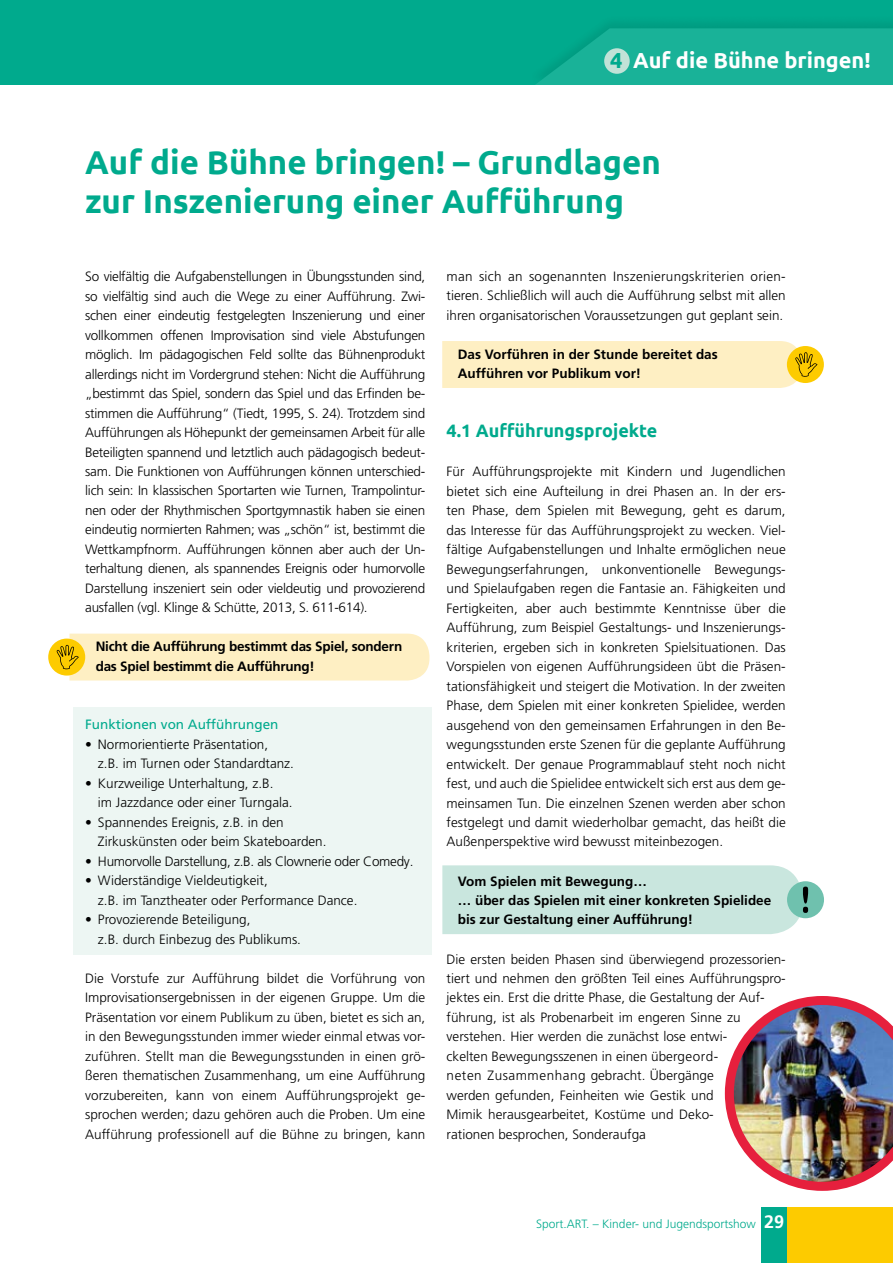
<style>
.page{position:relative;width:893px;height:1263px;background:#fff}
.page>*{position:absolute;margin:0;border:0;box-sizing:border-box;transform-origin:0 0}
.t1{font:700 33px/39px "Ubuntu";color:#00aa8d}
.t2{font:700 21.75px "Ubuntu";color:#fff}
.t3{font:700 18px "Ubuntu";color:#00aa8d}
.t4{font:300 13.5px/19.5px "Frutiger LT Pro";color:#000}
.t5{font:700 13.5px/19.5px "Frutiger LT Pro";color:#000}
.t6{font:700 13.5px/19.5px "Frutiger LT Pro";letter-spacing:-.02em;color:#000}
.t7{font:300 13.5px "Frutiger LT Pro";letter-spacing:-.02em;color:#000}
.t8{font:13.5px "Frutiger LT Pro";color:#00aa8d}
.t9{font:300 12px "Frutiger LT Pro";color:#00aa8d}
.s1{color:#00aa8d}
.s2{font-family:"Frutiger LT Com";font-weight:700;font-size:18px;color:#fff}
</style>
<div class="page">
<div style="left:0;top:0;width:893px;height:85px;background:#00aa8d"></div>
<div style="left:787px;top:1208px;width:106px;height:55px;background:#fdcb00"></div>
<div style="left:761px;top:1208px;width:26px;height:55px;background:#00aa8d"></div>
<div style="left:787px;top:881px;width:37px;height:37px;background:#6fc1ae;border-radius:50%"></div>
<svg style="left:442px;top:865px;width:366px;height:69px;background:#c8e5dd"></svg>
<div style="left:48px;top:639px;width:37px;height:36px;background:#fdcb00;border-radius:50%"></div>
<svg style="left:57px;top:634px;width:372px;height:46px;background:#fcebb9"></svg>
<div style="left:787px;top:346px;width:37px;height:37px;background:#fdcb00;border-radius:50%"></div>
<svg style="left:442px;top:341px;width:375px;height:47px;background:#fcecb9"></svg>
<div style="left:74px;top:708px;width:358px;height:247px;background:#edf6f3"></div>
<div style="left:527px;top:14px;width:366px;height:73px;background:#000;opacity:.9"></div>
<svg style="left:535px;top:28px;width:358px;height:57px;background:#1ab198"></svg>
<img style="left:725px;top:996px;width:168px;height:195px">
<h2 class="t2" style="left:610px;top:47px;width:262px"><span class="s1">4</span> Auf die Bühne bringen!</h2>
<h1 class="t1" style="left:85px;top:143px;width:577px">Auf die Bühne bringen! – Grundlagen zur Inszenierung einer Aufführung</h1>
<p class="t4" style="left:85px;top:267px;width:342px;text-align:justify">So vielfältig die Aufgabenstellungen in Übungsstunden sind, so vielfältig sind auch die Wege zu einer Aufführung. Zwi&shy;schen einer eindeutig festgelegten Inszenierung und einer vollkommen offenen Improvisation sind viele Abstufungen möglich. Im pädagogischen Feld sollte das Bühnenprodukt allerdings nicht im Vordergrund stehen: Nicht die Aufführung „bestimmt das Spiel, sondern das Spiel und das Erfinden be&shy;stimmen die Aufführung“ (Tiedt, 1995, S. 24). Trotzdem sind Aufführungen als Höhepunkt der gemeinsamen Arbeit für alle Beteiligten spannend und letztlich auch pädagogisch bedeut&shy;sam. Die Funktionen von Aufführungen können unterschied&shy;lich sein: In klassischen Sportarten wie Turnen, Trampolintur&shy;nen oder der Rhythmischen Sportgymnastik haben sie einen eindeutig normierten Rahmen; was „schön“ ist, bestimmt die Wettkampfnorm. Aufführungen können aber auch der Un&shy;terhaltung dienen, als spannendes Ereignis oder humorvolle Darstellung inszeniert sein oder vieldeutig und provozierend ausfallen (vgl. Klinge &amp; Schütte, 2013, S. 611-614).</p>
<p class="t6" style="left:96px;top:637px;width:308px">Nicht die Aufführung bestimmt das Spiel, sondern das Spiel bestimmt die Aufführung!</p>
<p class="t8" style="left:85px;top:717px;width:195px">Funktionen von Aufführungen</p>
<p class="t4" style="left:98px;top:735px;width:198px;text-indent:-13px">• Normorientierte Präsentation,<br>z.B. im Turnen oder Standardtanz.</p>
<p class="t4" style="left:98px;top:774px;width:196px;text-indent:-13px">• Kurzweilige Unterhaltung, z.B.<br>im Jazzdance oder einer Turngala.</p>
<p class="t4" style="left:98px;top:813px;width:230px;text-indent:-13px">• Spannendes Ereignis, z.B. in den<br>Zirkuskünsten oder beim Skateboarden.</p>
<p class="t7" style="left:85px;top:853px;width:330px">• Humorvolle Darstellung, z.B. als Clownerie oder Comedy.</p>
<p class="t4" style="left:98px;top:871px;width:261px;text-indent:-13px">• Widerständige Vieldeutigkeit,<br>z.B. im Tanztheater oder Performance Dance.</p>
<p class="t4" style="left:98px;top:910px;width:205px;text-indent:-13px">• Provozierende Beteiligung,<br>z.B. durch Einbezug des Publikums.</p>
<p class="t4" style="left:85px;top:969px;width:342px;text-align:justify">Die Vorstufe zur Aufführung bildet die Vorführung von Improvisationsergebnissen in der eigenen Gruppe. Um die Präsentation vor einem Publikum zu üben, bietet es sich an, in den Bewegungsstunden immer wieder einmal etwas vor&shy;zuführen. Stellt man die Bewegungsstunden in einen grö&shy;ßeren thematischen Zusammenhang, um eine Aufführung vorzubereiten, kann von einem Aufführungsprojekt ge&shy;sprochen werden; dazu gehören auch die Proben. Um eine Aufführung professionell auf die Bühne zu bringen, kann</p>
<p class="t4" style="left:447px;top:266px;width:341px;text-align:justify">man sich an sogenannten Inszenierungskriterien orien&shy;tieren. Schließlich will auch die Aufführung selbst mit allen ihren organisatorischen Voraussetzungen gut geplant sein.</p>
<p class="t5" style="left:458px;top:344px;width:261px">Das Vorführen in der Stunde bereitet das<br>Aufführen vor Publikum vor!</p>
<h3 class="t3" style="left:447px;top:420px;width:212px">4.1 Aufführungsprojekte</h3>
<p class="t4" style="left:447px;top:462px;width:341px;text-align:justify">Für Aufführungsprojekte mit Kindern und Jugendlichen bietet sich eine Aufteilung in drei Phasen an. In der ers&shy;ten Phase, dem Spielen mit Bewegung, geht es darum, das Interesse für das Aufführungsprojekt zu wecken. Viel&shy;fältige Aufgabenstellungen und Inhalte ermöglichen neue Bewegungserfahrungen, unkonventionelle Bewegungs&shy;und Spielaufgaben regen die Fantasie an. Fähigkeiten und Fertigkeiten, aber auch bestimmte Kenntnisse über die Aufführung, zum Beispiel Gestaltungs- und Inszenierungs&shy;kriterien, ergeben sich in konkreten Spielsituationen. Das Vorspielen von eigenen Aufführungsideen übt die Präsen&shy;tationsfähigkeit und steigert die Motivation. In der zweiten Phase, dem Spielen mit einer konkreten Spielidee, werden ausgehend von den gemeinsamen Erfahrungen in den Be&shy;wegungsstunden erste Szenen für die geplante Aufführung entwickelt. Der genaue Programmablauf steht noch nicht fest, und auch die Spielidee entwickelt sich erst aus dem ge&shy;meinsamen Tun. Die einzelnen Szenen werden aber schon festgelegt und damit wiederholbar gemacht, das heißt die Außenperspektive wird bewusst miteinbezogen.</p>
<p class="t5" style="left:458px;top:871px;width:315px">Vom Spielen mit Bewegung…<br>… über das Spielen mit einer konkreten Spielidee bis zur Gestaltung einer Aufführung!</p>
<p class="t4" style="left:447px;top:949px;width:341px">Die ersten beiden Phasen sind überwiegend prozessorien&shy;tiert und nehmen den größten Teil eines Aufführungspro&shy;jektes ein. Erst die dritte Phase, die Gestaltung der Auf&shy;führung, ist als Probenarbeit im engeren Sinne zu verstehen. Hier werden die zunächst lose entwi-<br>ckelten Bewegungsszenen in einen übergeord-<br>neten Zusammenhang gebracht. Übergänge<br>werden gefunden, Feinheiten wie Gestik und<br>Mimik herausgearbeitet, Kostüme und Deko-<br>rationen besprochen, Sonderaufga</p>
<p class="t9" style="left:536px;top:1216px;width:249px">Sport.ART. – Kinder- und Jugendsportshow <span class="s2">29</span></p>
</div>
